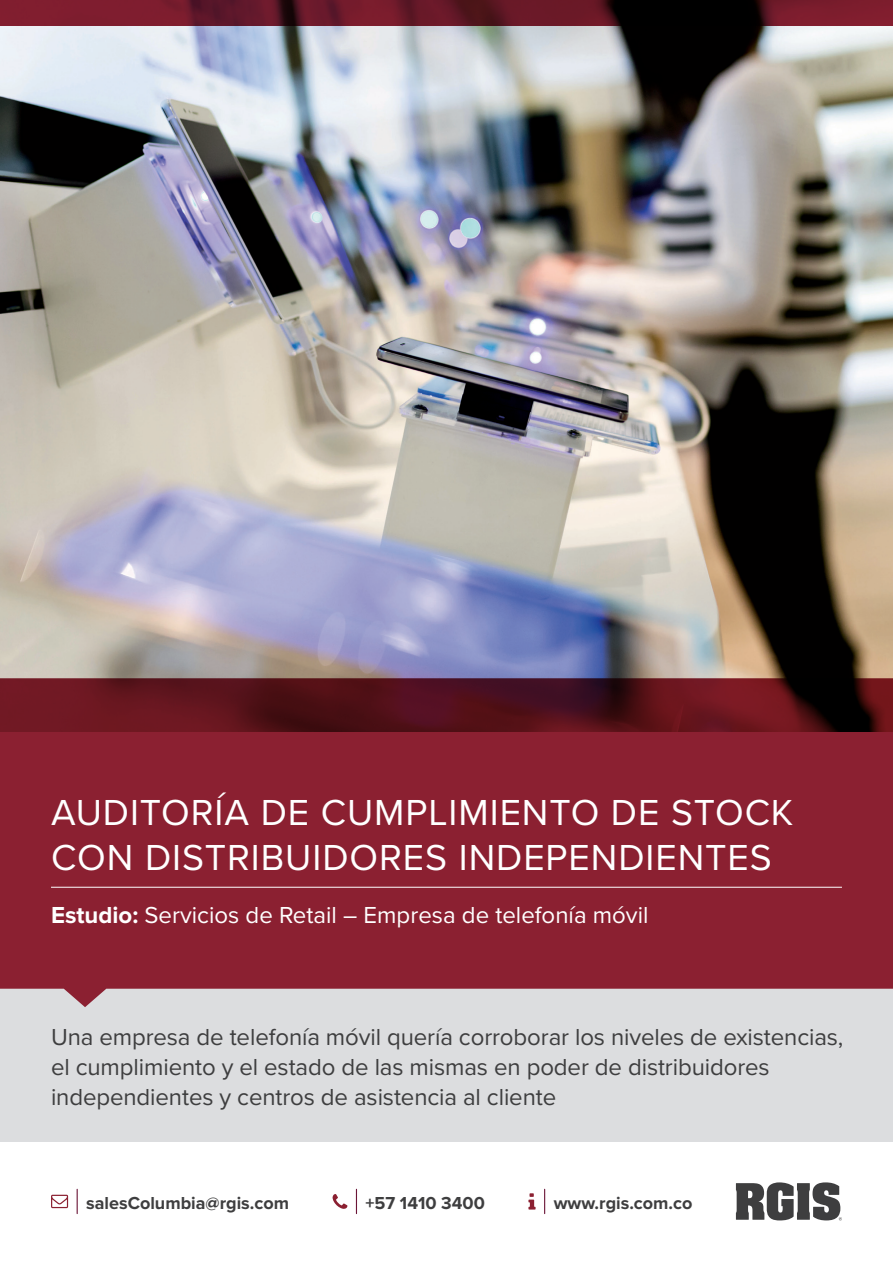
<style>
.page{position:relative;width:893px;height:1263px;background:#fff}
.page>*{position:absolute;margin:0;border:0;box-sizing:border-box;transform-origin:0 0}
.t1{font:37.5px/45px "Proxima Nova";letter-spacing:.025em;color:#fff}
.t2{font:24px/30px "Proxima Nova";letter-spacing:-.005em;color:#3e3e3f}
.t3{font:24px "Proxima Nova";color:#fff}
.t4{font:700 18px "Proxima Nova";color:#3e3e3f}
.s1{font-weight:700}
</style>
<div class="page">
<svg style="left:544px;top:1189px;width:1px;height:24px"></svg>
<svg style="left:528px;top:1193px;width:8px;height:16px"></svg>
<svg style="left:77px;top:1189px;width:1px;height:24px"></svg>
<svg style="left:51px;top:1195px;width:17px;height:13px"></svg>
<svg style="left:356px;top:1189px;width:1px;height:24px"></svg>
<svg style="left:333px;top:1194px;width:14px;height:15px"></svg>
<svg style="left:736px;top:1182px;width:106px;height:38px"></svg>
<div style="left:0;top:989px;width:893px;height:153px;background:#dcdddf"></div>
<svg style="left:0;top:731px;width:893px;height:276px;background:#902c3c"></svg>
<hr style="left:51px;top:887px;width:791px;height:1px;background:#fff">
<img style="left:0;top:26px;width:893px;height:705px">
<svg style="left:0;top:0;width:893px;height:26px;background:#5b1522"></svg>
<h1 class="t1" style="left:51px;top:788px;width:744px">AUDITORÍA DE CUMPLIMIENTO DE STOCK<br>CON DISTRIBUIDORES INDEPENDIENTES</h1>
<p class="t3" style="left:51px;top:897px;width:599px"><span class="s1">Estudio:</span> Servicios de Retail – Empresa de telefonía móvil</p>
<p class="t2" style="left:51px;top:1021px;width:794px">Una empresa de telefonía móvil quería corroborar los niveles de existencias, el cumplimiento y el estado de las mismas en poder de distribuidores independientes y centros de asistencia al cliente</p>
<p class="t4" style="left:86px;top:1192px;width:204px">salesColumbia@rgis.com</p>
<p class="t4" style="left:366px;top:1192px;width:121px">+57 1410 3400</p>
<p class="t4" style="left:554px;top:1192px;width:140px">www.rgis.com.co</p>
</div>
